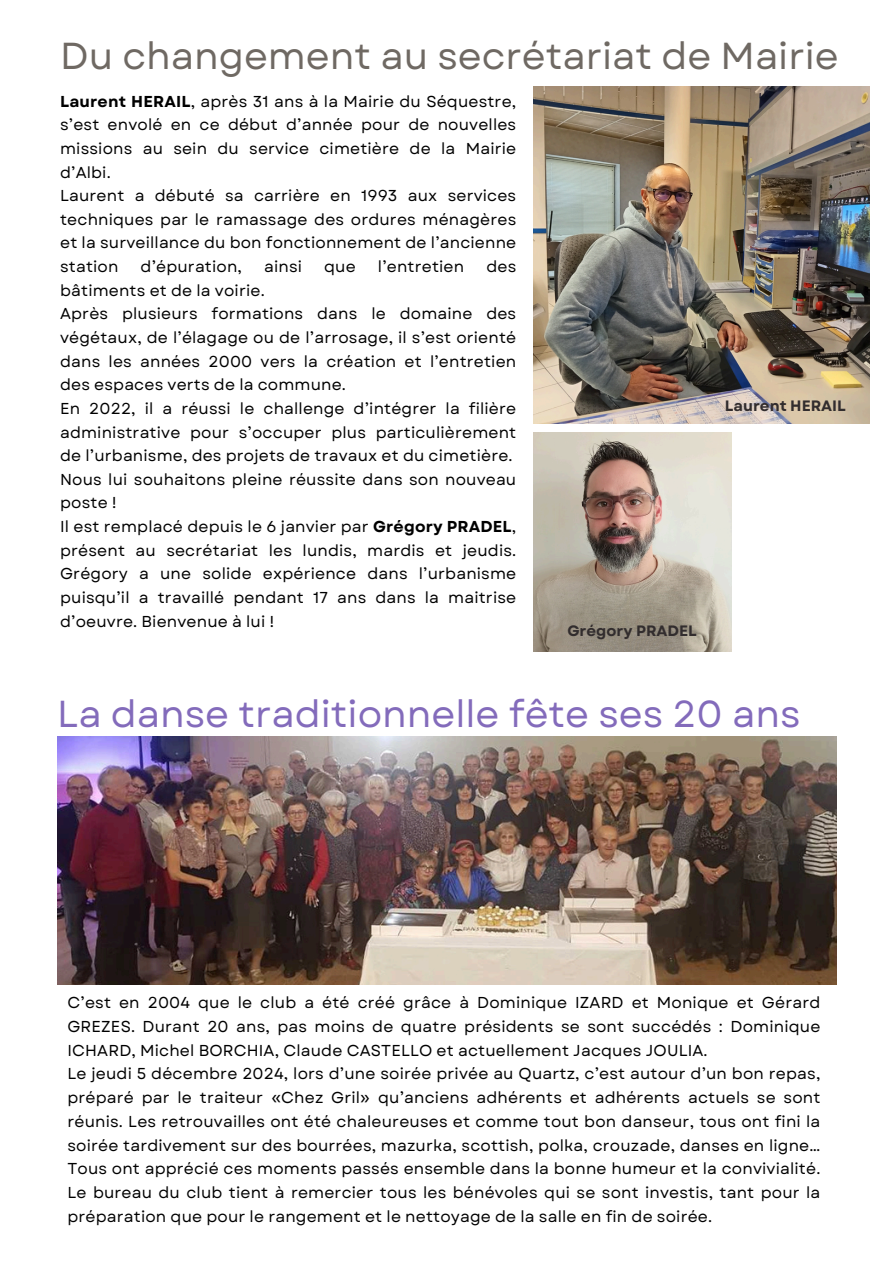
<style>
.page{position:relative;width:894px;height:1264px;background:#fff}
.page>*{position:absolute;margin:0;border:0;box-sizing:border-box;transform-origin:0 0}
.t1{font:37.5px "Garet";color:#836bbb}
.t2{font:37.5px "Garet";color:#6f6963}
.t3{font:15.75px/23.7px "Garet";letter-spacing:.01em;color:#000;text-align:justify}
.t4{font:700 15px "Garet";color:#322d2e}
.s1{font-weight:700}
</style>
<div class="page">
<img style="left:57px;top:736px;width:779px;height:248px">
<img style="left:533px;top:87px;width:336px;height:336px">
<img style="left:533px;top:432px;width:198px;height:219px">
<p class="t2" style="left:60px;top:29px;width:780px">Du changement au secrétariat de Mairie</p>
<p class="t3" style="left:60px;top:89px;width:457px"><span class="s1">Laurent HERAIL</span>, après 31 ans à la Mairie du Séquestre, s’est envolé en ce début d’année pour de nouvelles missions au sein du service cimetière de la Mairie d’Albi.</p>
<p class="t3" style="left:60px;top:184px;width:457px">Laurent a débuté sa carrière en 1993 aux services techniques par le ramassage des ordures ménagères et la surveillance du bon fonctionnement de l’ancienne station</p>
<p class="t3" style="left:141px;top:255px;width:103px">d’épuration,</p>
<p class="t3" style="left:264px;top:255px;width:39px">ainsi</p>
<p class="t3" style="left:324px;top:255px;width:33px">que</p>
<p class="t3" style="left:378px;top:255px;width:88px">l’entretien</p>
<p class="t3" style="left:486px;top:255px;width:31px">des</p>
<p class="t3" style="left:60px;top:278px;width:206px">bâtiments et de la voirie.</p>
<p class="t3" style="left:60px;top:302px;width:457px">Après plusieurs formations dans le domaine des végétaux, de l’élagage ou de l’arrosage, il s’est orienté dans les années 2000 vers la création et l’entretien des espaces verts de la commune.</p>
<p class="t3" style="left:60px;top:396px;width:457px">En 2022, il a réussi le challenge d’intégrer la filière administrative pour s’occuper plus particulièrement de l’urbanisme, des projets de travaux et du cimetière.</p>
<h2 class="t3" style="left:60px;top:467px;width:457px">Nous lui souhaitons pleine réussite dans son nouveau poste !</h2>
<p class="t3" style="left:60px;top:515px;width:457px">Il est remplacé depuis le 6 janvier par <span class="s1">Grégory PRADEL</span>, présent au secrétariat les lundis, mardis et jeudis.<br>Grégory a une solide expérience dans l’urbanisme puisqu’il a travaillé pendant 17 ans dans la maitrise d’oeuvre. Bienvenue à lui !</p>
<h2 class="t4" style="left:724px;top:395px;width:122px">Laurent HERAIL</h2>
<h1 class="t4" style="left:567px;top:619px;width:131px">Grégory PRADEL</h1>
<p class="t1" style="left:57px;top:687px;width:744px">La danse traditionnelle fête ses 20 ans</p>
<h1 class="t3" style="left:67px;top:991px;width:754px">C’est en 2004 que le club a été créé grâce à Dominique IZARD et Monique et Gérard GREZES. Durant 20 ans, pas moins de quatre présidents se sont succédés : Dominique ICHARD, Michel BORCHIA, Claude CASTELLO et actuellement Jacques JOULIA.</h1>
<p class="t3" style="left:67px;top:1062px;width:754px">Le jeudi 5 décembre 2024, lors d’une soirée privée au Quartz, c’est autour d’un bon repas, préparé par le traiteur «Chez Gril» qu’anciens adhérents et adhérents actuels se sont réunis. Les retrouvailles ont été chaleureuses et comme tout bon danseur, tous ont fini la soirée tardivement sur des bourrées, mazurka, scottish, polka, crouzade, danses en ligne… Tous ont apprécié ces moments passés ensemble dans la bonne humeur et la convivialité.<br>Le bureau du club tient à remercier tous les bénévoles qui se sont investis, tant pour la préparation que pour le rangement et le nettoyage de la salle en fin de soirée.</p>
</div>
